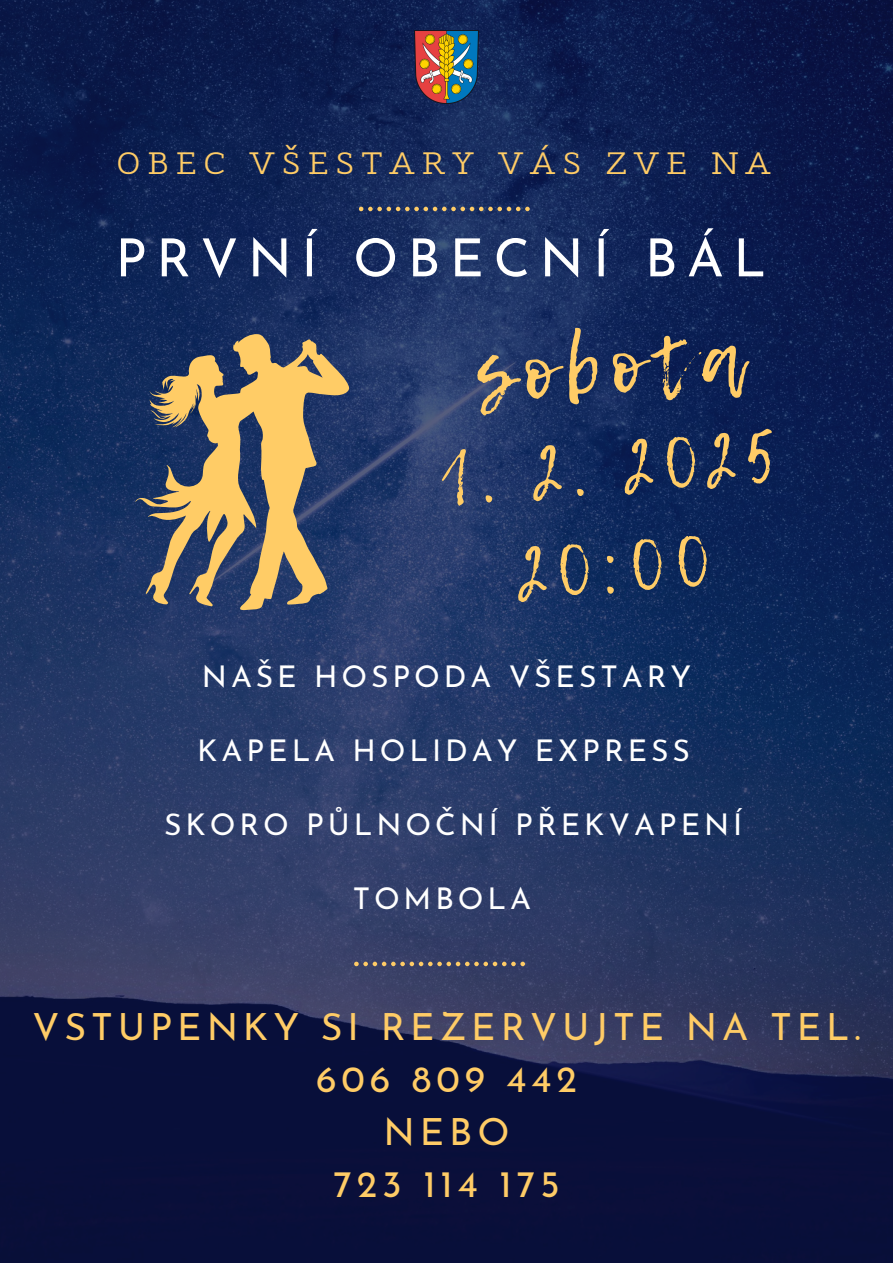
<style>
.page{position:relative;width:893px;height:1263px;background:#fff}
.page>*{position:absolute;margin:0;border:0;box-sizing:border-box;transform-origin:0 0}
.t1{font:75px "Lemon Tuesday";color:#fc6}
.t2{font:52.5px "Josefin Sans";letter-spacing:.18em;color:#fff}
.t3{font:37.5px/52.3px "Josefin Sans";letter-spacing:.13em;color:#fc6;text-align:center}
.t4{font:30px "Josefin Sans";letter-spacing:.13em;color:#fff}
.t5{font:30px "Sean Slab";letter-spacing:.23em;color:#fc6}
</style>
<div class="page">
<img style="left:0;top:0;width:893px;height:1263px">
<svg style="left:359px;top:207px;width:171px;height:4px"></svg>
<svg style="left:135px;top:334px;width:216px;height:276px"></svg>
<img style="left:414px;top:31px;width:65px;height:72px">
<svg style="left:354px;top:962px;width:171px;height:4px"></svg>
<p class="t5" style="left:117px;top:153px;width:656px">OBEC VŠESTARY VÁS ZVE NA</p>
<p class="t2" style="left:115px;top:237px;width:652px">PRVNÍ OBECNÍ BÁL</p>
<h1 class="t1" style="left:471px;top:319px;width:268px;rotate:-4deg">sobota</h1>
<p class="t1" style="left:437px;top:422px;width:336px;rotate:-4deg">1. 2. 2025</p>
<p class="t1" style="left:515px;top:517px;width:194px;rotate:-4deg">20:00</p>
<p class="t4" style="left:202px;top:664px;width:491px">NAŠE HOSPODA VŠESTARY</p>
<p class="t4" style="left:197px;top:738px;width:494px">KAPELA HOLIDAY EXPRESS</p>
<h2 class="t4" style="left:164px;top:812px;width:579px">SKORO PŮLNOČNÍ PŘEKVAPENÍ</h2>
<p class="t4" style="left:353px;top:886px;width:180px">TOMBOLA</p>
<p class="t3" style="left:33px;top:1004px;width:829px">VSTUPENKY SI REZERVUJTE NA TEL.<br>606 809 442<br>NEBO<br>723 114 175</p>
</div>
